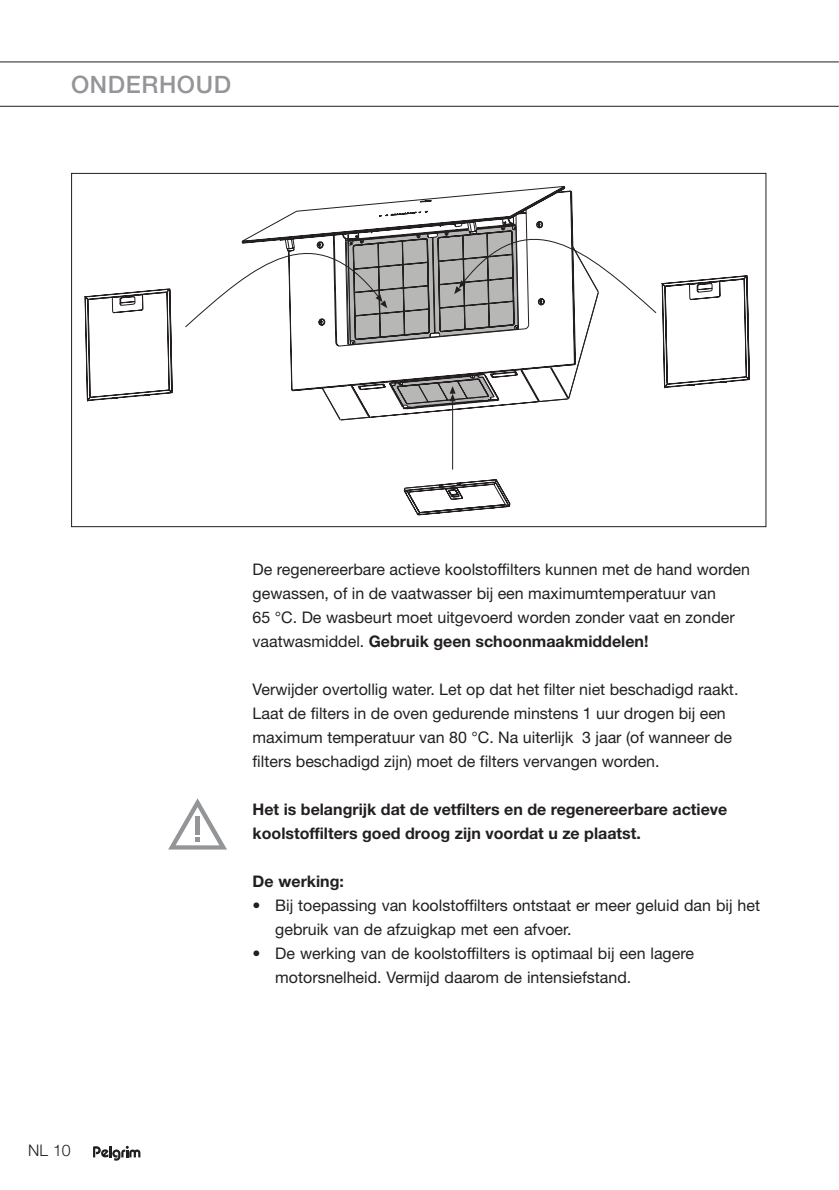
<style>
.page{position:relative;width:839px;height:1190px;background:#fff}
.page>*{position:absolute;margin:0;border:0;box-sizing:border-box;transform-origin:0 0}
.t1{font:500 24px "Helvetica Neue LT Std";letter-spacing:.025em;color:#939598}
.t2{font:16px/24px "Helvetica Neue LT Std";color:#231f20}
.t3{font:700 16px/24px "Helvetica Neue LT Std";color:#231f20}
.t4{font:300 16px "Helvetica Neue LT Std";color:#231f20}
.s1{font-weight:700}
</style>
<div class="page">
<hr style="left:0;top:61px;width:838px;height:1px;background:#231f20">
<hr style="left:0;top:106px;width:838px;height:1px;background:#231f20">
<svg style="left:93px;top:1146px;width:47px;height:14px"></svg>
<svg style="left:403px;top:479px;width:107px;height:36px"></svg>
<hr style="left:452px;top:401px;width:1px;height:68px;background:#231f20">
<svg style="left:333px;top:409px;width:132px;height:12px"></svg>
<svg style="left:241px;top:186px;width:372px;height:223px"></svg>
<svg style="left:185px;top:275px;width:565px;height:123px"></svg>
<svg style="left:84px;top:288px;width:89px;height:114px"></svg>
<svg style="left:168px;top:798px;width:59px;height:51px"></svg>
<h1 class="t1" style="left:71px;top:70px;width:161px">ONDERHOUD</h1>
<p class="t4" style="left:28px;top:1140px;width:44px">NL 10</p>
<p class="t2" style="left:252px;top:557px;width:499px">De regenereerbare actieve koolstoffilters kunnen met de hand worden gewassen, of in de vaatwasser bij een maximumtemperatuur van<br>65 °C. De wasbeurt moet uitgevoerd worden zonder vaat en zonder vaatwasmiddel. <span class="s1">Gebruik geen schoonmaakmiddelen!</span></p>
<p class="t2" style="left:252px;top:677px;width:487px">Verwijder overtollig water. Let op dat het filter niet beschadigd raakt.<br>Laat de filters in de oven gedurende minstens 1 uur drogen bij een maximum temperatuur van 80 °C. Na uiterlijk 3 jaar (of wanneer de filters beschadigd zijn) moet de filters vervangen worden.</p>
<p class="t3" style="left:252px;top:797px;width:476px">Het is belangrijk dat de vetfilters en de regenereerbare actieve koolstoffilters goed droog zijn voordat u ze plaatst.</p>
<p class="t3" style="left:252px;top:869px;width:93px">De werking:</p>
<p class="t2" style="left:275px;top:893px;width:486px;text-indent:-23px">• Bij toepassing van koolstoffilters ontstaat er meer geluid dan bij het gebruik van de afzuigkap met een afvoer.</p>
<p class="t2" style="left:275px;top:941px;width:420px;text-indent:-23px">• De werking van de koolstoffilters is optimaal bij een lagere motorsnelheid. Vermijd daarom de intensiefstand.</p>
</div>
